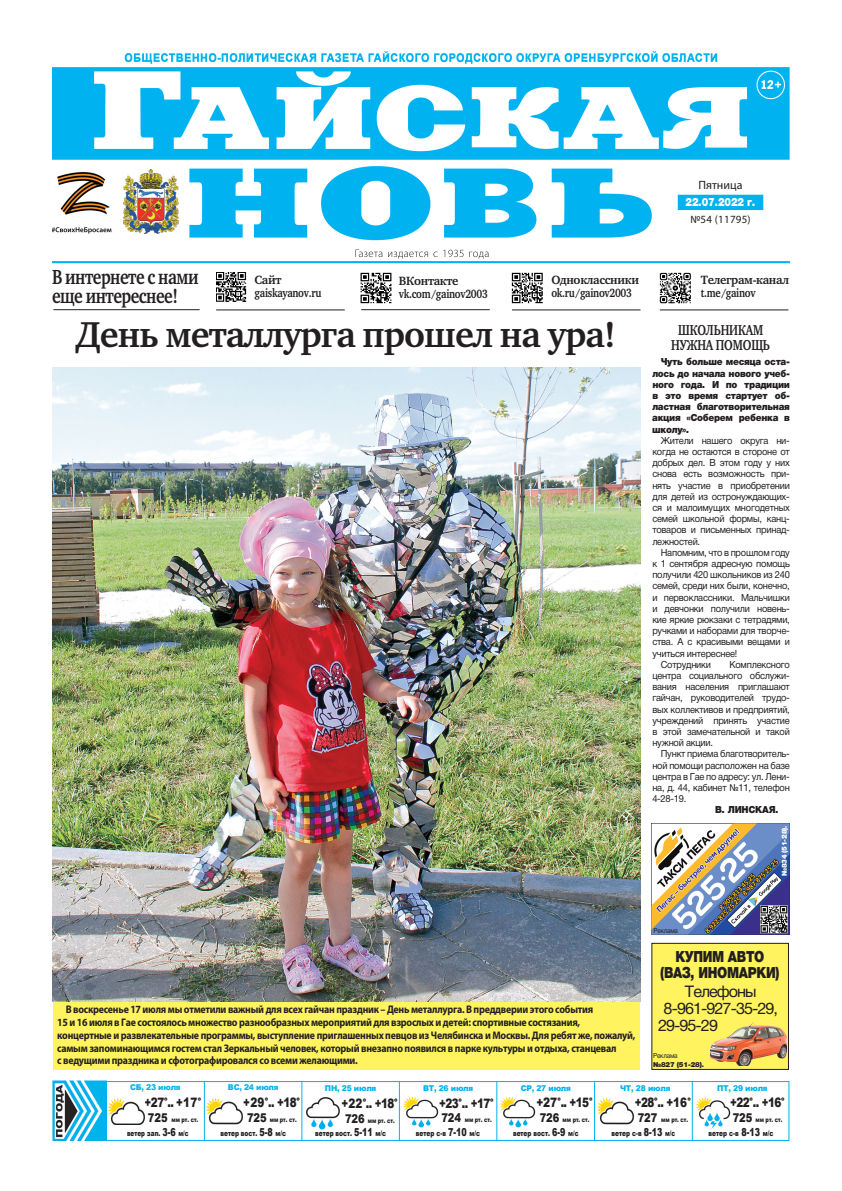
<style>
.page{position:relative;width:842px;height:1191px;background:#fff}
.page>*{position:absolute;margin:0;border:0;box-sizing:border-box;transform-origin:0 0}
.t1{font:700 36.9px "Charter C";letter-spacing:-.025em;color:#231f20}
.t2{font:700 20.9px/19px "Charter C";letter-spacing:-.03em;color:#231f20;scale:.79 1}
.t3{font:16px "Helvetica Neue Cyr";letter-spacing:-.06em;color:#231f20}
.t4{font:900 15.4px/16px "Helvetica Neue Cyr";letter-spacing:-.025em;color:#231f20;text-align:center;scale:.83 1}
.t5{font:700 14.8px/15px "Charter C";letter-spacing:-.01em;color:#231f20;text-align:center;scale:.77 1}
.t6{font:900 13px "Arial";letter-spacing:-.05em;color:#231f20;scale:.8 1}
.t7{font:900 13px "Arial";letter-spacing:-.05em;color:#231f20;scale:.81 1}
.t8{font:700 12.3px/13px "Charter C";letter-spacing:-.025em;color:#231f20}
.t9{font:12px "Myriad Pro";color:#231f20}
.t10{font:900 11.6px "Helvetica Neue Cyr";letter-spacing:-.01em;color:#fff;scale:.86 1}
.t11{font:700 11px/12.8px "Myriad Pro";letter-spacing:-.025em;color:#231f20;scale:.9 1}
.t12{font:11px "Myriad Pro";letter-spacing:.02em;color:#231f20}
.t13{font:9.8px/11.2px "Helvetica Neue Cyr";letter-spacing:-.025em;color:#231f20;text-align:justify;scale:.95 1}
.t14{font:900 9.8px/11.2px "Helvetica Neue Cyr";letter-spacing:-.025em;color:#231f20;text-align:justify;scale:.95 1}
.t15{font:900 8px "Arial";letter-spacing:-.025em;color:#00b3ed;scale:.95 1}
.t16{font:900 7.7px "Arial";color:#231f20;scale:.77 1}
.t17{font:900 7.7px "Arial";color:#231f20;scale:.75 1}
.t18{font:900 7px "Helvetica Neue Cyr";letter-spacing:-.025em;color:#fff}
.t19{font:900 7px "Helvetica Neue Cyr";letter-spacing:-.025em;color:#231f20}
.t20{font:7px "Helvetica Neue Cyr";letter-spacing:-.025em;color:#231f20;scale:.9 1}
.t21{font:7px "Helvetica Neue Cyr";letter-spacing:-.025em;color:#231f20;scale:.91 1}
.t22{font:900 6.6px "Arial";letter-spacing:-.01em;color:#231f20;scale:.77 1}
.s1{font-size:12.1px}
.s2{font-size:11px}
</style>
<div class="page">
<div style="left:52px;top:1081px;width:737px;height:60px;border:1px solid #00aeef"></div>
<img style="left:696px;top:1097px;width:34px;height:32px">
<img style="left:403px;top:1098px;width:35px;height:30px">
<img style="left:207px;top:1098px;width:36px;height:26px">
<img style="left:52px;top:51px;width:737px;height:212px">
<img style="left:52px;top:1081px;width:55px;height:60px">
<svg style="left:356px;top:250px;width:133px;height:9px"></svg>
<img style="left:123px;top:170px;width:55px;height:64px">
<hr style="left:204px;top:1081px;width:1px;height:60px;background:#00b3ed">
<hr style="left:301px;top:1081px;width:1px;height:60px;background:#00b3ed">
<hr style="left:399px;top:1081px;width:1px;height:60px;background:#00b3ed">
<hr style="left:496px;top:1082px;width:1px;height:59px;background:#00b3ed">
<hr style="left:594px;top:1081px;width:1px;height:60px;background:#00b3ed">
<hr style="left:692px;top:1081px;width:1px;height:60px;background:#00b3ed">
<div style="left:53px;top:1001px;width:586px;height:69px;background:#fff460"></div>
<img style="left:651px;top:824px;width:138px;height:110px">
<div style="left:652px;top:943px;width:136px;height:126px;background:#fff460"></div>
<div style="left:651px;top:943px;width:138px;height:127px;border:1px solid #231f20"></div>
<img style="left:710px;top:1023px;width:76px;height:42px">
<img style="left:512px;top:272px;width:31px;height:31px">
<img style="left:216px;top:272px;width:30px;height:30px">
<img style="left:361px;top:272px;width:30px;height:31px">
<hr style="left:361px;top:309px;width:129px;height:1px;background:#231f20">
<hr style="left:53px;top:309px;width:147px;height:1px;background:#231f20">
<img style="left:52px;top:170px;width:61px;height:64px">
<img style="left:660px;top:272px;width:31px;height:31px">
<hr style="left:216px;top:310px;width:129px;height:1px;background:#231f20">
<hr style="left:512px;top:310px;width:129px;height:1px;background:#231f20">
<hr style="left:660px;top:310px;width:128px;height:1px;background:#231f20">
<img style="left:109px;top:1098px;width:36px;height:27px">
<img style="left:306px;top:1097px;width:34px;height:33px">
<img style="left:598px;top:1098px;width:36px;height:27px">
<img style="left:52px;top:367px;width:588px;height:634px">
<img style="left:500px;top:1098px;width:36px;height:30px">
<p class="t9" style="left:699px;top:178px;width:46px">Пятница</p>
<p class="t10" style="left:686px;top:198px;width:83px">22.07.2022 г.</p>
<p class="t12" style="left:690px;top:213px;width:62px">№54 (11795)</p>
<h2 class="t2" style="left:52px;top:269px;width:187px">В интернете с нами еще интереснее!</h2>
<p class="t8" style="left:255px;top:274px;width:68px">Сайт gaiskayanov.ru</p>
<p class="t8" style="left:399px;top:275px;width:90px">ВКонтакте vk.com/gainov2003</p>
<p class="t8" style="left:551px;top:274px;width:89px">Одноклассники ok.ru/gainov2003</p>
<p class="t8" style="left:701px;top:274px;width:90px">Телеграм-канал t.me/gainov</p>
<h1 class="t1" style="left:76px;top:319px;width:542px">День металлурга прошел на ура!</h1>
<h3 class="t5" style="left:671px;top:324px;width:130px">ШКОЛЬНИКАМ<br>НУЖНА ПОМОЩЬ</h3>
<p class="t14" style="left:652px;top:357px;width:146px;text-indent:9px">Чуть больше месяца оста&shy;лось до начала нового учеб&shy;ного года. И по традиции в это время стартует об&shy;ластная благотворительная акция «Соберем ребенка в школу».</p>
<p class="t13" style="left:652px;top:436px;width:146px;text-indent:9px">Жители нашего округа ни&shy;когда не остаются в стороне от добрых дел. В этом году у них снова есть возможность при&shy;нять участие в приобретении для детей из остронуждающих&shy;ся и малоимущих многодетных семей школьной формы, канц&shy;товаров и письменных принад&shy;лежностей.</p>
<p class="t13" style="left:661px;top:548px;width:137px">Напомним, что в прошлом году</p>
<p class="t13" style="left:652px;top:559px;width:146px">к 1 сентября адресную помощь</p>
<p class="t13" style="left:652px;top:570px;width:146px">получили 420 школьников из 240</p>
<p class="t13" style="left:652px;top:581px;width:146px">семей, среди них были, конечно,</p>
<p class="t13" style="left:652px;top:593px;width:146px">и первоклассники. Мальчишки</p>
<p class="t13" style="left:652px;top:604px;width:146px">и девчонки получили новень-</p>
<p class="t13" style="left:652px;top:615px;width:146px">кие яркие рюкзаки с тетрадями,</p>
<p class="t13" style="left:652px;top:626px;width:146px">ручками и наборами для творче-</p>
<p class="t13" style="left:652px;top:637px;width:146px">ства. А с красивыми вещами и</p>
<p class="t13" style="left:652px;top:649px;width:91px">учиться интереснее!</p>
<p class="t13" style="left:661px;top:660px;width:54px">Сотрудники</p>
<p class="t13" style="left:652px;top:660px;width:146px;text-indent:77px">Комплексного центра социального обслужи&shy;вания населения приглашают гайчан, руководителей трудо&shy;вых коллективов и предприятий, учреждений принять участие в этой замечательной и такой нужной акции.</p>
<p class="t13" style="left:652px;top:749px;width:146px;text-indent:9px">Пункт приема благотворитель&shy;ной помощи расположен на базе центра в Гае по адресу: ул. Лени&shy;на, д. 44, кабинет №11, телефон 4-28-19.</p>
<p class="t14" style="left:715px;top:805px;width:68px">В. ЛИНСКАЯ.</p>
<p class="t18" style="left:782px;top:876px;width:52px;rotate:-90deg">№834 (51-28).</p>
<p class="t11" style="left:57px;top:1003px;width:644px;text-indent:9px">В воскресенье 17 июля мы отметили важный для всех гайчан праздник – День металлурга. В преддверии этого события<br>15 и 16 июля в Гае состоялось множество разнообразных мероприятий для взрослых и детей: спортивные состязания, концертные и развлекательные программы, выступление приглашенных певцов из Челябинска и Москвы. Для ребят же, пожалуй, самым запоминающимся гостем стал Зеркальный человек, который внезапно появился в парке культуры и отдыха, станцевал<br>с ведущими праздника и сфотографировался со всеми желающими.</p>
<p class="t20" style="left:654px;top:928px;width:29px">Реклама</p>
<h3 class="t4" style="left:660px;top:950px;width:145px">КУПИМ АВТО (ВАЗ, ИНОМАРКИ)</h3>
<h3 class="t3" style="left:685px;top:985px;width:73px">Телефоны</h3>
<h3 class="t3" style="left:664px;top:1002px;width:116px">8-961-927-35-29,</h3>
<h3 class="t3" style="left:658px;top:1019px;width:61px">29-95-29</h3>
<p class="t19" style="left:653px;top:1062px;width:53px">№827 (51-28).</p>
<p class="t21" style="left:653px;top:1053px;width:28px">Реклама</p>
<p class="t15" style="left:130px;top:1081px;width:55px">СБ, 23 июля</p>
<p class="t15" style="left:228px;top:1081px;width:55px">ВС, 24 июля</p>
<p class="t15" style="left:325px;top:1082px;width:56px">ПН, 25 июля</p>
<p class="t15" style="left:423px;top:1082px;width:54px">ВТ, 26 июля</p>
<p class="t15" style="left:521px;top:1082px;width:54px">СР, 27 июля</p>
<p class="t15" style="left:620px;top:1082px;width:55px">ЧТ, 28 июля</p>
<p class="t15" style="left:717px;top:1082px;width:55px">ПТ, 29 июля</p>
<h3 class="t6" style="left:145px;top:1093px;width:73px">+27°.. +17°</h3>
<p class="t22" style="left:148px;top:1115px;width:67px"><span class="s1">725</span> мм рт. ст.</p>
<h3 class="t6" style="left:243px;top:1093px;width:73px">+29°.. +18°</h3>
<p class="t22" style="left:247px;top:1115px;width:66px"><span class="s1">725</span> мм рт. ст.</p>
<h3 class="t6" style="left:342px;top:1093px;width:72px">+22°.. +18°</h3>
<p class="t22" style="left:345px;top:1115px;width:66px"><span class="s1">726</span> мм рт. ст.</p>
<h3 class="t6" style="left:439px;top:1093px;width:70px">+23°.. +17°</h3>
<p class="t22" style="left:441px;top:1115px;width:67px"><span class="s1">724</span> мм рт. ст.</p>
<h3 class="t7" style="left:536px;top:1093px;width:71px">+27°.. +15°</h3>
<p class="t22" style="left:540px;top:1115px;width:66px"><span class="s1">726</span> мм рт. ст.</p>
<h3 class="t6" style="left:635px;top:1093px;width:72px">+28°.. +16°</h3>
<p class="t22" style="left:638px;top:1115px;width:67px"><span class="s1">727</span> мм рт. ст.</p>
<h3 class="t6" style="left:730px;top:1093px;width:70px">+22°.. +16°</h3>
<p class="t22" style="left:733px;top:1115px;width:66px"><span class="s1">725</span> мм рт. ст.</p>
<p class="t17" style="left:127px;top:1128px;width:84px">ветер зап. <span class="s2">3-6</span> м/с</p>
<p class="t16" style="left:220px;top:1128px;width:87px">ветер вост. <span class="s2">5-8</span> м/с</p>
<p class="t16" style="left:315px;top:1127px;width:94px">ветер вост. <span class="s2">5-11</span> м/с</p>
<p class="t16" style="left:416px;top:1127px;width:85px">ветер с-в <span class="s2">7-10</span> м/с</p>
<p class="t16" style="left:513px;top:1127px;width:87px">ветер вост. <span class="s2">6-9</span> м/с</p>
<p class="t16" style="left:612px;top:1127px;width:84px">ветер с-в <span class="s2">8-13</span> м/с</p>
<p class="t16" style="left:709px;top:1127px;width:86px">ветер с-в <span class="s2">8-13</span> м/с</p>
</div>
